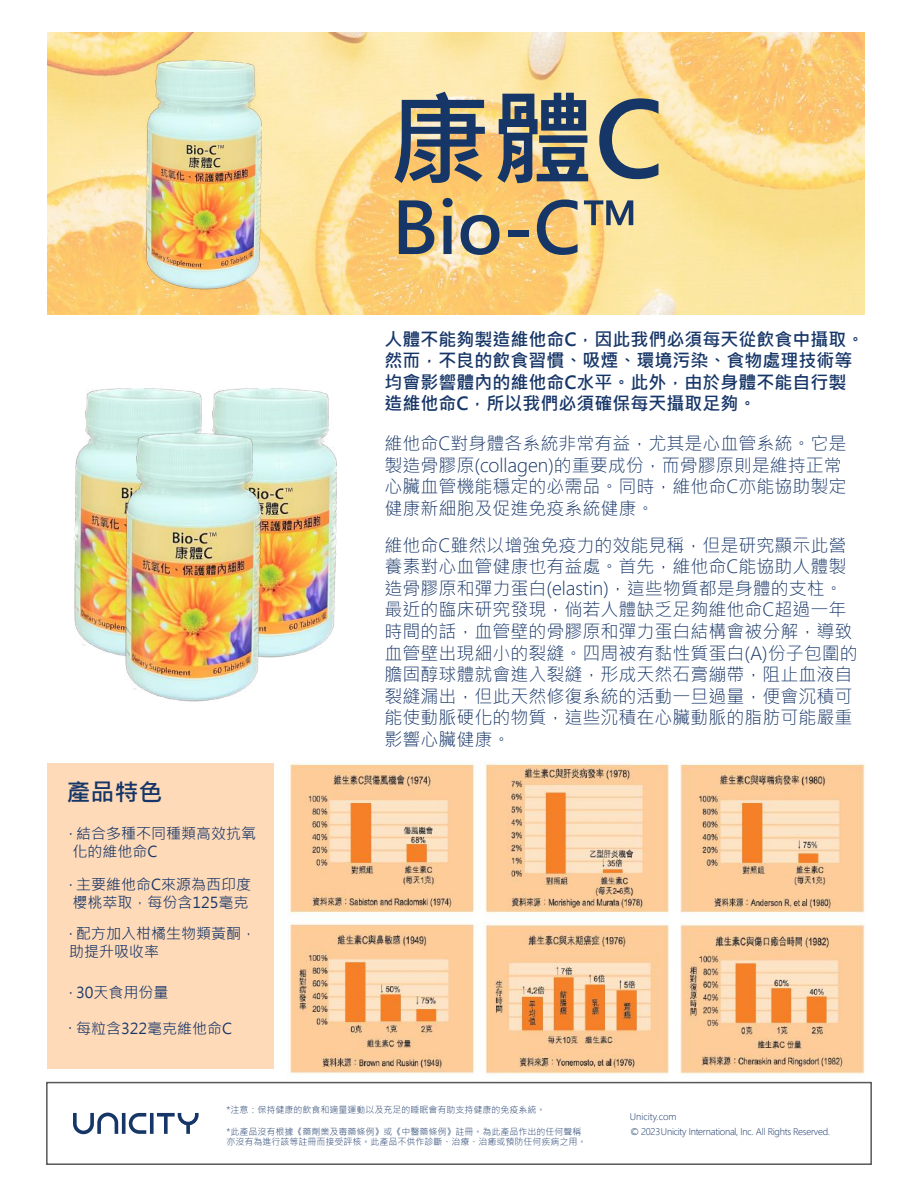
<style>
.page{position:relative;width:918px;height:1188px;background:#fff}
.page>*{position:absolute;margin:0;border:0;box-sizing:border-box;transform-origin:0 0}
.t1{font:700 103.35px "Microsoft Jheng Hei";color:#173668}
.t2{font:70.95px "Microsoft Jheng Hei UI Bold";color:#173668}
.t3{font:700 24px "Microsoft Jheng Hei";color:#173668}
.t4{font:300 18px/21.6px "Microsoft Jheng Hei";color:#173668}
.t5{font:700 18px/21.6px "Microsoft Jheng Hei";color:#173668}
.t6{font:15px/18px "Microsoft Jheng Hei";color:#173668}
.t7{font:300 9px/10.8px "Microsoft Jheng Hei";color:#173668}
.t8{font:300 9px/14.4px "Microsoft Jheng Hei";letter-spacing:-.03em;color:#173668}
</style>
<div class="page">
<img style="left:47px;top:33px;width:818px;height:282px">
<div style="left:47px;top:763px;width:227px;height:305px;background:#ffdab8"></div>
<img style="left:277px;top:761px;width:595px;height:321px">
<img style="left:74px;top:389px;width:127px;height:267px">
<img style="left:201px;top:389px;width:135px;height:268px">
<img style="left:124px;top:433px;width:136px;height:268px">
<img style="left:145px;top:60px;width:116px;height:230px">
<div style="left:46px;top:1082px;width:826px;height:83px;border:2px solid #595757"></div>
<svg style="left:73px;top:1113px;width:126px;height:21px"></svg>
<h1 class="t1" style="left:388px;top:75px;width:277px">康體C</h1>
<h2 class="t2" style="left:392px;top:184px;width:250px">Bio-C™</h2>
<h3 class="t3" style="left:66px;top:777px;width:97px">產品特色</h3>
<p class="t6" style="left:69px;top:825px;width:189px">· 結合多種不同種類高效抗氧化的維他命C</p>
<p class="t6" style="left:69px;top:876px;width:184px">· 主要維他命C來源為西印度櫻桃萃取，每份含125毫克</p>
<p class="t6" style="left:69px;top:924px;width:189px">· 配方加入柑橘生物類黃酮，助提升吸收率</p>
<p class="t6" style="left:69px;top:984px;width:101px">· 30天食用份量</p>
<p class="t6" style="left:69px;top:1020px;width:165px">· 每粒含322毫克維他命C</p>
<p class="t5" style="left:385px;top:328px;width:482px">人體不能夠製造維他命C，因此我們必須每天從飲食中攝取。然而，不良的飲食習慣、吸煙、環境污染、食物處理技術等均會影響體內的維他命C水平。此外，由於身體不能自行製造維他命C，所以我們必須確保每天攝取足夠。</p>
<p class="t4" style="left:385px;top:433px;width:464px">維他命C對身體各系統非常有益，尤其是心血管系統。它是製造骨膠原(collagen)的重要成份，而骨膠原則是維持正常心臟血管機能穩定的必需品。同時，維他命C亦能協助製定健康新細胞及促進免疫系統健康。</p>
<p class="t4" style="left:385px;top:534px;width:475px">維他命C雖然以增強免疫力的效能見稱，但是研究顯示此營養素對心血管健康也有益處。首先，維他命C能協助人體製造骨膠原和彈力蛋白(elastin)，這些物質都是身體的支柱。最近的臨床研究發現，倘若人體缺乏足夠維他命C超過一年時間的話，血管壁的骨膠原和彈力蛋白結構會被分解，導致血管壁出現細小的裂縫。四周被有黏性質蛋白(A)份子包圍的膽固醇球體就會進入裂縫，形成天然石膏繃帶，阻止血液自裂縫漏出，但此天然修復系統的活動一旦過量，便會沉積可能使動脈硬化的物質，這些沉積在心臟動脈的脂肪可能嚴重影響心臟健康。</p>
<p class="t7" style="left:227px;top:1104px;width:320px">*注意：保持健康的飲食和適量運動以及充足的睡眠會有助支持健康的免疫系統。</p>
<p class="t7" style="left:227px;top:1126px;width:361px">*此產品沒有根據《藥劑業及毒藥條例》或《中醫藥條例》註冊。為此產品作出的任何聲稱亦沒有為進行該等註冊而接受評核。此產品不供作診斷、治療、治癒或預防任何疾病之用。</p>
<p class="t8" style="left:630px;top:1110px;width:202px">Unicity.com<br>© 2023Unicity International, Inc. All Rights Reserved.</p>
</div>
